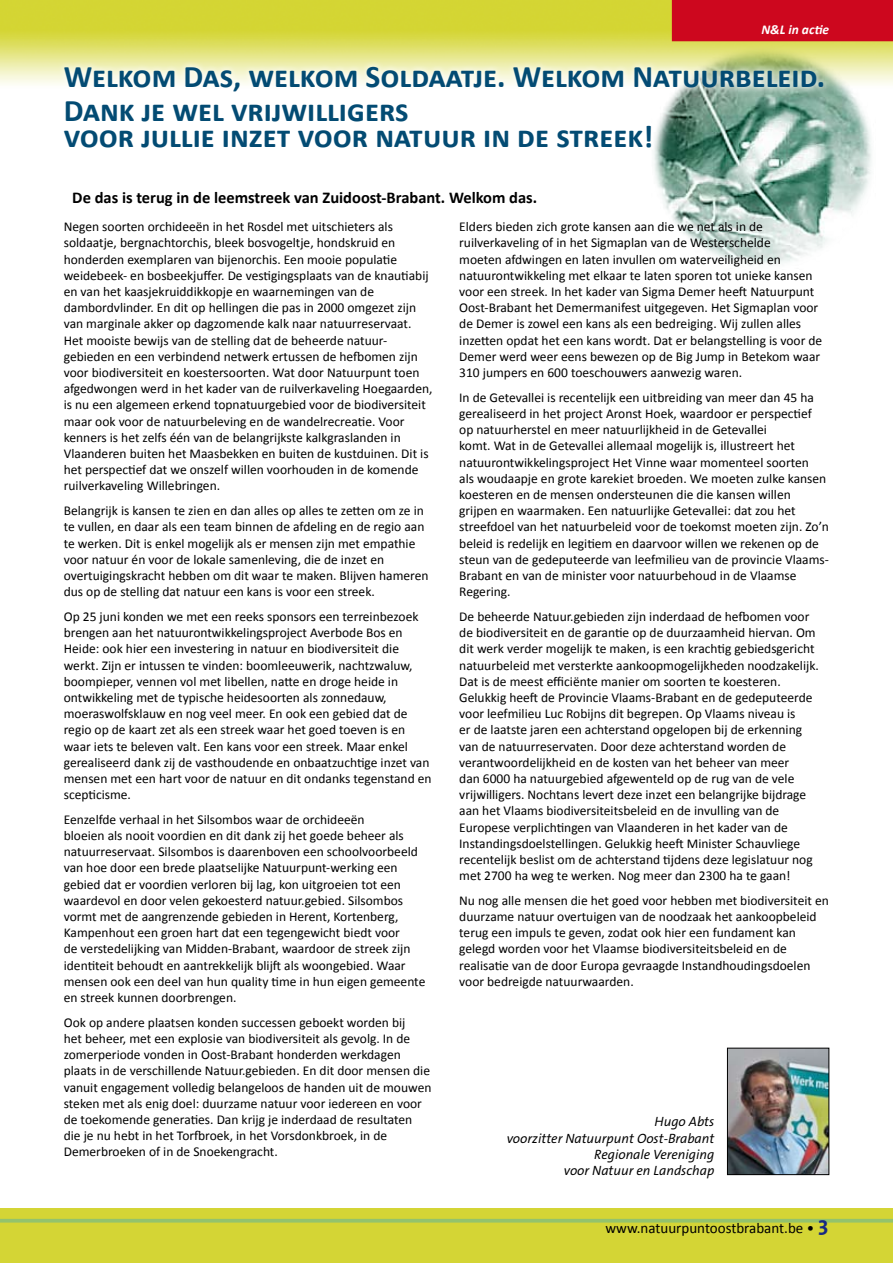
<style>
.page{position:relative;width:893px;height:1263px;background:#fff}
.page>*{position:absolute;margin:0;border:0;box-sizing:border-box;transform-origin:0 0}
.t1{font:700 31.5px/34px "Calibri";color:#034b73}
.t2{font:700 16.5px "Calibri";color:#000}
.t3{font:15px "Calibri";color:#000}
.t4{font:13.5px/16.2px "Calibri";color:#000}
.t5{font:italic 13.5px/16.2px "The Sans Office";color:#000;text-align:right}
.t6{font:italic 700 13.5px "Calibri";color:#fff}
.s1{font-family:"The Sans Office";font-weight:700;font-size:21px;color:#172983}
</style>
<div class="page">
<div style="left:0;top:1209px;width:893px;height:54px;background:#d4d535"></div>
<img style="left:656px;top:179px;width:213px;height:86px">
<img style="left:0;top:0;width:893px;height:85px">
<hr style="left:0;top:1219px;width:893px;height:3px;background:#93c36c">
<div style="left:672px;top:0;width:221px;height:41px;background:#cd071e"></div>
<svg style="left:55px;top:58px;width:838px;height:121px"></svg>
<img style="left:729px;top:1050px;width:98px;height:123px">
<div style="left:727px;top:1048px;width:102px;height:127px;border:1px solid #000"></div>
<p class="t6" style="left:761px;top:21px;width:69px">N&amp;L in actie</p>
<h1 class="t1" style="left:64px;top:60px;width:763px">Welkom Das, welkom Soldaatje. Welkom Natuurbeleid.<br>Dank je wel vrijwilligers</h1>
<h1 class="t1" style="left:64px;top:119px;width:591px">voor jullie inzet voor natuur in de streek!</h1>
<p class="t2" style="left:72px;top:187px;width:466px">De das is terug in de leemstreek van Zuidoost-Brabant. Welkom das.</p>
<p class="t4" style="left:64px;top:219px;width:370px">Negen soorten orchideeën in het Rosdel met uitschieters als soldaatje, bergnachtorchis, bleek bosvogeltje, hondskruid en honderden exemplaren van bijenorchis. Een mooie populatie weidebeek- en bosbeekjuffer. De vestigingsplaats van de knautiabij en van het kaasjekruiddikkopje en waarnemingen van de dambordvlinder. En dit op hellingen die pas in 2000 omgezet zijn van marginale akker op dagzomende kalk naar natuurreservaat.<br>Het mooiste bewijs van de stelling dat de beheerde natuur&shy;gebieden en een verbindend netwerk ertussen de hefbomen zijn voor biodiversiteit en koestersoorten. Wat door Natuurpunt toen afgedwongen werd in het kader van de ruilverkaveling Hoegaarden, is nu een algemeen erkend topnatuurgebied voor de biodiversiteit maar ook voor de natuurbeleving en de wandelrecreatie. Voor kenners is het zelfs één van de belangrijkste kalkgraslanden in Vlaanderen buiten het Maasbekken en buiten de kustduinen. Dit is het perspectief dat we onszelf willen voorhouden in de komende ruilverkaveling Willebringen.</p>
<p class="t4" style="left:64px;top:503px;width:366px">Belangrijk is kansen te zien en dan alles op alles te zetten om ze in te vullen, en daar als een team binnen de afdeling en de regio aan te werken. Dit is enkel mogelijk als er mensen zijn met empathie voor natuur én voor de lokale samenleving, die de inzet en overtuigingskracht hebben om dit waar te maken. Blijven hameren dus op de stelling dat natuur een kans is voor een streek.</p>
<p class="t4" style="left:64px;top:608px;width:369px">Op 25 juni konden we met een reeks sponsors een terreinbezoek brengen aan het natuurontwikkelingsproject Averbode Bos en Heide: ook hier een investering in natuur en biodiversiteit die werkt. Zijn er intussen te vinden: boomleeuwerik, nachtzwaluw, boompieper, vennen vol met libellen, natte en droge heide in ontwikkeling met de typische heidesoorten als zonnedauw, moeraswolfsklauw en nog veel meer. En ook een gebied dat de regio op de kaart zet als een streek waar het goed toeven is en waar iets te beleven valt. Een kans voor een streek. Maar enkel gerealiseerd dank zij de vasthoudende en onbaatzuchtige inzet van mensen met een hart voor de natuur en dit ondanks tegenstand en scepticisme.</p>
<p class="t4" style="left:64px;top:811px;width:363px">Eenzelfde verhaal in het Silsombos waar de orchideeën<br>bloeien als nooit voordien en dit dank zij het goede beheer als natuurreservaat. Silsombos is daarenboven een schoolvoorbeeld van hoe door een brede plaatselijke Natuurpunt-werking een gebied dat er voordien verloren bij lag, kon uitgroeien tot een waardevol en door velen gekoesterd natuur.gebied. Silsombos vormt met de aangrenzende gebieden in Herent, Kortenberg, Kampenhout een groen hart dat een tegengewicht biedt voor<br>de verstedelijking van Midden-Brabant, waardoor de streek zijn identiteit behoudt en aantrekkelijk blijft als woongebied. Waar mensen ook een deel van hun quality time in hun eigen gemeente en streek kunnen doorbrengen.</p>
<p class="t4" style="left:64px;top:1014px;width:369px">Ook op andere plaatsen konden successen geboekt worden bij<br>het beheer, met een explosie van biodiversiteit als gevolg. In de zomerperiode vonden in Oost-Brabant honderden werkdagen plaats in de verschillende Natuur.gebieden. En dit door mensen die vanuit engagement volledig belangeloos de handen uit de mouwen steken met als enig doel: duurzame natuur voor iedereen en voor de toekomende generaties. Dan krijg je inderdaad de resultaten die je nu hebt in het Torfbroek, in het Vorsdonkbroek, in de Demerbroeken of in de Snoekengracht.</p>
<p class="t4" style="left:459px;top:219px;width:365px">Elders bieden zich grote kansen aan die we net als in de ruilverkaveling of in het Sigmaplan van de Westerschelde<br>moeten afdwingen en laten invullen om waterveiligheid en natuurontwikkeling met elkaar te laten sporen tot unieke kansen voor een streek. In het kader van Sigma Demer heeft Natuurpunt Oost-Brabant het Demermanifest uitgegeven. Het Sigmaplan voor de Demer is zowel een kans als een bedreiging. Wij zullen alles inzetten opdat het een kans wordt. Dat er belangstelling is voor de Demer werd weer eens bewezen op de Big Jump in Betekom waar 310 jumpers en 600 toeschouwers aanwezig waren.</p>
<p class="t4" style="left:459px;top:389px;width:371px">In de Getevallei is recentelijk een uitbreiding van meer dan 45 ha gerealiseerd in het project Aronst Hoek, waardoor er perspectief op natuurherstel en meer natuurlijkheid in de Getevallei<br>komt. Wat in de Getevallei allemaal mogelijk is, illustreert het natuurontwikkelingsproject Het Vinne waar momenteel soorten<br>als woudaapje en grote karekiet broeden. We moeten zulke kansen koesteren en de mensen ondersteunen die die kansen willen grijpen en waarmaken. Een natuurlijke Getevallei: dat zou het streefdoel van het natuurbeleid voor de toekomst moeten zijn. Zo’n beleid is redelijk en legitiem en daarvoor willen we rekenen op de steun van de gedeputeerde van leefmilieu van de provincie Vlaams-Brabant en van de minister voor natuurbehoud in de Vlaamse Regering.</p>
<p class="t4" style="left:459px;top:608px;width:361px">De beheerde Natuur.gebieden zijn inderdaad de hefbomen voor de biodiversiteit en de garantie op de duurzaamheid hiervan. Om dit werk verder mogelijk te maken, is een krachtig gebiedsgericht natuurbeleid met versterkte aankoopmogelijkheden noodzakelijk.<br>Dat is de meest efficiënte manier om soorten te koesteren.<br>Gelukkig heeft de Provincie Vlaams-Brabant en de gedeputeerde voor leefmilieu Luc Robijns dit begrepen. Op Vlaams niveau is<br>er de laatste jaren een achterstand opgelopen bij de erkenning van de natuurreservaten. Door deze achterstand worden de verantwoordelijkheid en de kosten van het beheer van meer<br>dan 6000 ha natuurgebied afgewenteld op de rug van de vele vrijwilligers. Nochtans levert deze inzet een belangrijke bijdrage aan het Vlaams biodiversiteitsbeleid en de invulling van de Europese verplichtingen van Vlaanderen in het kader van de Instandingsdoelstellingen. Gelukkig heeft Minister Schauvliege recentelijk beslist om de achterstand tijdens deze legislatuur nog met 2700 ha weg te werken. Nog meer dan 2300 ha te gaan!</p>
<p class="t4" style="left:459px;top:892px;width:371px">Nu nog alle mensen die het goed voor hebben met biodiversiteit en duurzame natuur overtuigen van de noodzaak het aankoopbeleid terug een impuls te geven, zodat ook hier een fundament kan gelegd worden voor het Vlaamse biodiversiteitsbeleid en de realisatie van de door Europa gevraagde Instandhoudingsdoelen voor bedreigde natuurwaarden.</p>
<p class="t5" style="left:507px;top:1114px;width:209px">Hugo Abts<br>voorzitter Natuurpunt Oost-Brabant<br>Regionale Vereniging<br>voor Natuur en Landschap</p>
<p class="t3" style="left:605px;top:1219px;width:225px">www.natuurpuntoostbrabant.be • <span class="s1">3</span></p>
</div>
